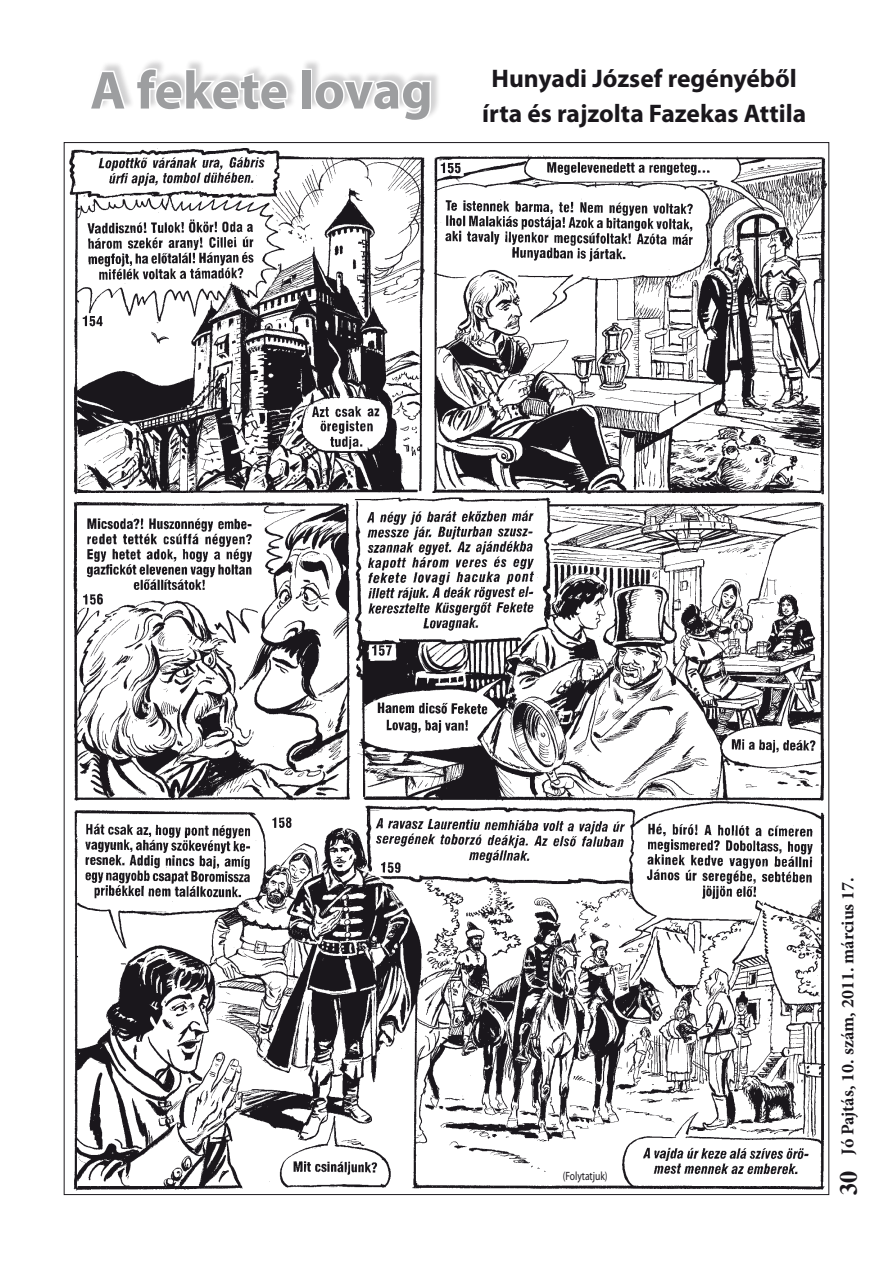
<style>
.page{position:relative;width:893px;height:1263px;background:#fff}
.page>*{position:absolute;margin:0;border:0;box-sizing:border-box;transform-origin:0 0}
.t1{font:700 25.5px/34.5px "Myriad Pro";color:#1a171c}
.t2{font:700 24px "CG Times";color:#1a171c}
.t3{font:700 18px "Minion Pro";color:#1a171c}
.t4{font:12px "Myriad Pro";color:#1a171c;scale:.8 1}
.s1{font-size:54px;color:#9d9ea0}
</style>
<div class="page">
<div style="left:90px;top:58px;width:351px;height:64px;background:#1a171c;opacity:.2"></div>
<svg style="left:90px;top:69px;width:38px;height:43px"></svg>
<svg style="left:134px;top:67px;width:155px;height:45px"></svg>
<div style="left:301px;top:69px;width:11px;height:41px;border:3px solid #fff"></div>
<svg style="left:313px;top:78px;width:120px;height:44px"></svg>
<img style="left:69px;top:148px;width:758px;height:1043px">
<p class="t1" style="left:482px;top:60px;width:325px;text-indent:-392px"><span class="s1">A fekete lovag</span> Hunyadi József regényéből írta és rajzolta Fazekas Attila</p>
<p class="t4" style="left:563px;top:1168px;width:58px">(Folytatjuk)</p>
<p class="t3" style="left:835px;top:1154px;width:279px;rotate:-90deg">Jó Pajtás, 10. szám, 2011. március 17.</p>
<p class="t2" style="left:834px;top:1195px;width:25px;rotate:-90deg">30</p>
</div>
